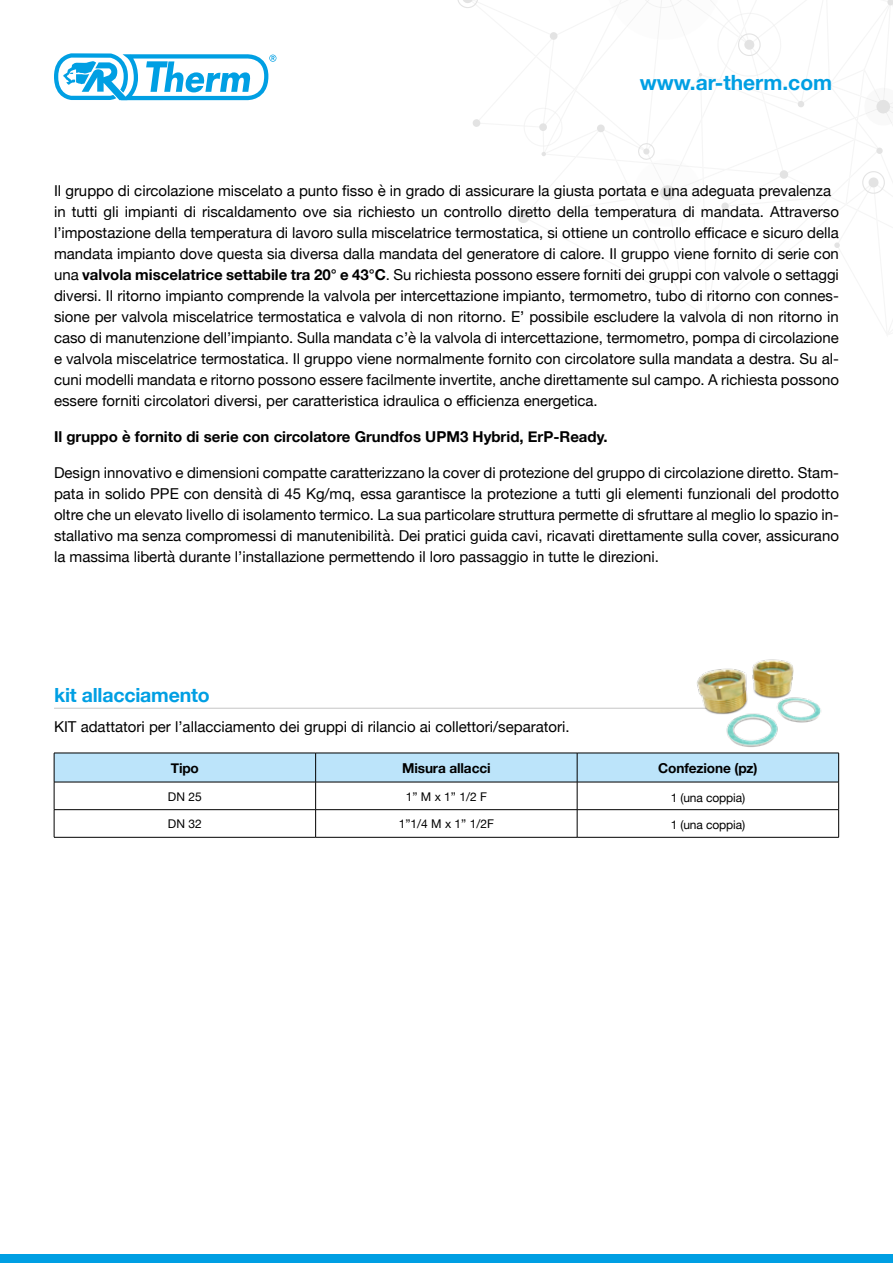
<style>
.page{position:relative;width:893px;height:1263px;background:#fff}
.page>*{position:absolute;margin:0;border:0;box-sizing:border-box;transform-origin:0 0}
.t1{font:700 21px "Helvetica Neue";color:#009fe3}
.t2{font:700 19.5px "Helvetica Neue";letter-spacing:-.01em;color:#009fe3}
.t3{font:15px/21px "Helvetica Neue";color:#000}
.t4{font:700 15px "Helvetica Neue";color:#000}
.t5{font:700 13.65px "Helvetica Neue";letter-spacing:-.01em;color:#000}
.t6{font:12px "Helvetica Neue";letter-spacing:-.01em;color:#000}
.s1{font-weight:700}
</style>
<div class="page">
<svg style="left:457px;top:0;width:436px;height:248px"></svg>
<div style="left:0;top:1254px;width:893px;height:9px;background:#009fe3"></div>
<svg style="left:54px;top:53px;width:222px;height:48px"></svg>
<svg style="left:54px;top:753px;width:785px;height:84px"></svg>
<hr style="left:54px;top:837px;width:262px;height:1px;background:#000">
<hr style="left:316px;top:837px;width:261px;height:1px;background:#000">
<hr style="left:577px;top:837px;width:262px;height:1px;background:#000">
<hr style="left:54px;top:708px;width:661px;height:1px;background:#c6c6c6">
<img style="left:681px;top:659px;width:140px;height:88px">
<h1 class="t1" style="left:640px;top:66px;width:194px">www.ar-therm.com</h1>
<p class="t3" style="left:54px;top:181px;width:786px">Il gruppo di circolazione miscelato a punto fisso è in grado di assicurare la giusta portata e una adeguata prevalenza in tutti gli impianti di riscaldamento ove sia richiesto un controllo diretto della temperatura di mandata. Attraverso l’impostazione della temperatura di lavoro sulla miscelatrice termostatica, si ottiene un controllo efficace e sicuro della mandata impianto dove questa sia diversa dalla mandata del generatore di calore. Il gruppo viene fornito di serie con una <span class="s1">valvola miscelatrice settabile tra 20° e 43°C</span>. Su richiesta possono essere forniti dei gruppi con valvole o settaggi diversi. Il ritorno impianto comprende la valvola per intercettazione impianto, termometro, tubo di ritorno con connes&shy;sione per valvola miscelatrice termostatica e valvola di non ritorno. E’ possibile escludere la valvola di non ritorno in caso di manutenzione dell’impianto. Sulla mandata c’è la valvola di intercettazione, termometro, pompa di circolazione e valvola miscelatrice termostatica. Il gruppo viene normalmente fornito con circolatore sulla mandata a destra. Su al&shy;cuni modelli mandata e ritorno possono essere facilmente invertite, anche direttamente sul campo. A richiesta possono essere forniti circolatori diversi, per caratteristica idraulica o efficienza energetica.</p>
<p class="t4" style="left:54px;top:425px;width:555px">Il gruppo è fornito di serie con circolatore Grundfos UPM3 Hybrid, ErP-Ready.</p>
<p class="t3" style="left:54px;top:463px;width:786px;text-align:justify">Design innovativo e dimensioni compatte caratterizzano la cover di protezione del gruppo di circolazione diretto. Stam&shy;pata in solido PPE con densità di 45 Kg/mq, essa garantisce la protezione a tutti gli elementi funzionali del prodotto oltre che un elevato livello di isolamento termico. La sua particolare struttura permette di sfruttare al meglio lo spazio in&shy;stallativo ma senza compromessi di manutenibilità. Dei pratici guida cavi, ricavati direttamente sulla cover, assicurano la massima libertà durante l’installazione permettendo il loro passaggio in tutte le direzioni.</p>
<h2 class="t2" style="left:54px;top:679px;width:157px">kit allacciamento</h2>
<p class="t3" style="left:54px;top:717px;width:517px">KIT adattatori per l’allacciamento dei gruppi di rilancio ai collettori/separatori.</p>
<p class="t5" style="left:171px;top:757px;width:30px">Tipo</p>
<p class="t5" style="left:402px;top:757px;width:90px">Misura allacci</p>
<p class="t5" style="left:658px;top:757px;width:101px">Confezione (pz)</p>
<p class="t6" style="left:168px;top:788px;width:35px">DN 25</p>
<p class="t6" style="left:406px;top:788px;width:83px">1” M x 1” 1/2 F</p>
<p class="t6" style="left:671px;top:789px;width:76px">1 (una coppia)</p>
<p class="t6" style="left:168px;top:815px;width:35px">DN 32</p>
<p class="t6" style="left:399px;top:815px;width:97px">1”1/4 M x 1” 1/2F</p>
<p class="t6" style="left:671px;top:816px;width:76px">1 (una coppia)</p>
</div>
